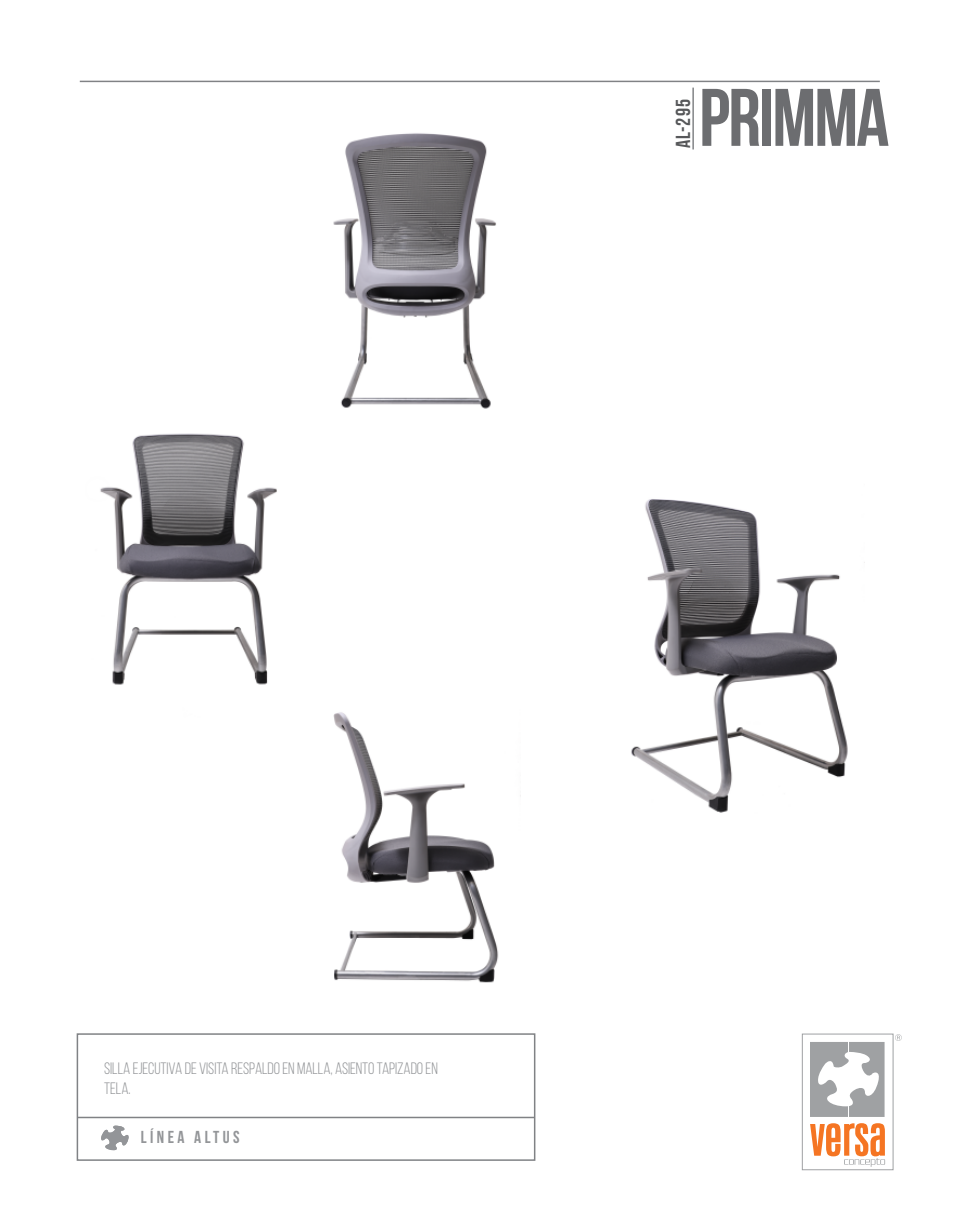
<style>
.page{position:relative;width:961px;height:1231px;background:#fff}
.page>*{position:absolute;margin:0;border:0;box-sizing:border-box;transform-origin:0 0}
.t1{font:700 81.3px "Bebas Neue";letter-spacing:-.025em;color:#6c6d70}
.t2{font:700 20.25px "Bebas Neue";color:#57585a}
.t3{font:700 17.25px "Bebas Neue";letter-spacing:.2em;color:#939598}
.t4{font:16.5px/19.8px "Bebas Neue";letter-spacing:-.005em;color:#939598}
</style>
<div class="page">
<div style="left:802px;top:1033px;width:91px;height:137px;background:#fff;border:1px solid #9fa1a3"></div>
<svg style="left:810px;top:1042px;width:74px;height:75px"></svg>
<svg style="left:810px;top:1123px;width:75px;height:43px"></svg>
<svg style="left:895px;top:1034px;width:6px;height:7px"></svg>
<div style="left:77px;top:1033px;width:458px;height:127px;border:2px solid #808285"></div>
<svg style="left:101px;top:1125px;width:28px;height:25px"></svg>
<hr style="left:77px;top:1116px;width:457px;height:2px;background:#808285">
<hr style="left:80px;top:81px;width:799px;height:1px;background:#808285">
<hr style="left:692px;top:88px;width:2px;height:61px;background:#808285">
<img style="left:100px;top:433px;width:177px;height:252px">
<img style="left:631px;top:499px;width:217px;height:314px">
<img style="left:333px;top:712px;width:166px;height:271px">
<img style="left:333px;top:133px;width:163px;height:276px">
<p class="t2" style="left:672px;top:148px;width:50px;rotate:-90deg">al-295</p>
<h1 class="t1" style="left:699px;top:73px;width:192px">PRIMMA</h1>
<p class="t4" style="left:104px;top:1058px;width:335px">SILLA EJECUTIVA DE VISITA RESPALDO EN MALLA, ASIENTO TAPIZADO EN<br>TELA.</p>
<p class="t3" style="left:141px;top:1127px;width:100px">LÍNEA ALTUS</p>
</div>
